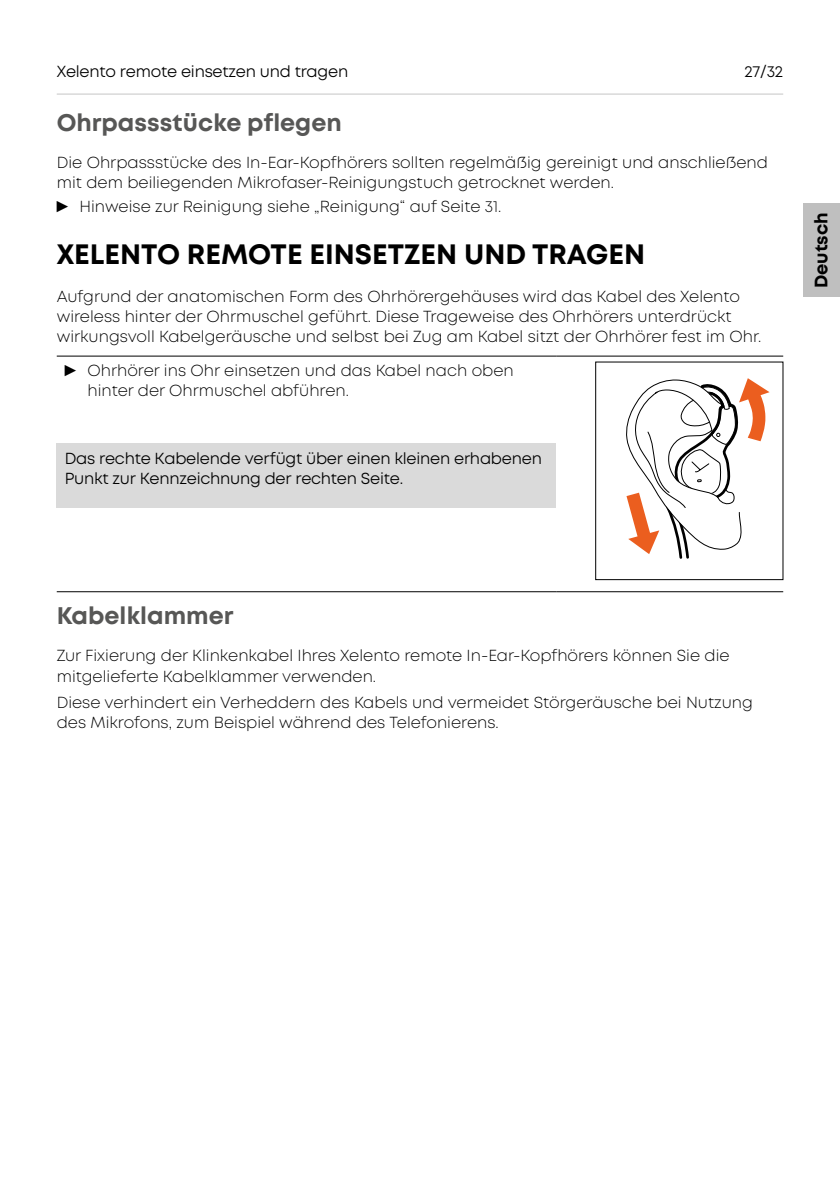
<style>
.page{position:relative;width:840px;height:1191px;background:#fff}
.page>*{position:absolute;margin:0;border:0;box-sizing:border-box;transform-origin:0 0}
.t1{font:700 28px "Mont";color:#000}
.t2{font:700 24px "Mont";color:#575756}
.t3{font:700 18px "Mont";color:#000}
.t4{font:300 16px/20px "Mont";color:#000}
.t5{font:16px/20px "Mont";letter-spacing:-.015em;color:#000}
.s1{font-family:"Arial Narrow";font-weight:400}
</style>
<div class="page">
<hr style="left:57px;top:94px;width:725px;height:1px;background:#c6c6c6">
<div style="left:57px;top:443px;width:499px;height:65px;background:#dadada"></div>
<hr style="left:57px;top:356px;width:499px;height:1px;background:#000">
<hr style="left:556px;top:356px;width:226px;height:1px;background:#000">
<hr style="left:556px;top:591px;width:226px;height:1px;background:#000">
<hr style="left:57px;top:591px;width:499px;height:1px;background:#000">
<svg style="left:626px;top:378px;width:143px;height:181px"></svg>
<div style="left:595px;top:362px;width:187px;height:218px;border:1px solid #000"></div>
<div style="left:802px;top:203px;width:37px;height:94px;background:#bfbfbf"></div>
<p class="t5" style="left:57px;top:62px;width:293px">Xelento remote einsetzen und tragen</p>
<p class="t5" style="left:744px;top:62px;width:40px">27/32</p>
<h2 class="t2" style="left:57px;top:107px;width:286px">Ohrpassstücke pflegen</h2>
<p class="t4" style="left:57px;top:153px;width:712px">Die Ohrpassstücke des In-Ear-Kopfhörers sollten regelmäßig gereinigt und anschließend mit dem beiliegenden Mikrofaser-Reinigungstuch getrocknet werden.</p>
<p class="t4" style="left:57px;top:197px;width:446px"><span class="s1">►</span> Hinweise zur Reinigung siehe „Reinigung“ auf Seite 31.</p>
<h1 class="t1" style="left:57px;top:236px;width:589px">XELENTO REMOTE EINSETZEN UND TRAGEN</h1>
<p class="t4" style="left:57px;top:286px;width:705px">Aufgrund der anatomischen Form des Ohrhörergehäuses wird das Kabel des Xelento wireless hinter der Ohrmuschel geführt. Diese Trageweise des Ohrhörers unterdrückt wirkungsvoll Kabelgeräusche und selbst bei Zug am Kabel sitzt der Ohrhörer fest im Ohr.</p>
<p class="t4" style="left:87px;top:360px;width:427px;text-indent:-23px"><span class="s1">►</span> Ohrhörer ins Ohr einsetzen und das Kabel nach oben hinter der Ohrmuschel abführen.</p>
<p class="t5" style="left:65px;top:448px;width:478px">Das rechte Kabelende verfügt über einen kleinen erhabenen<br>Punkt zur Kennzeichnung der rechten Seite.</p>
<p class="t3" style="left:809px;top:288px;width:78px;rotate:-90deg">Deutsch</p>
<h2 class="t2" style="left:57px;top:600px;width:178px">Kabelklammer</h2>
<p class="t4" style="left:57px;top:646px;width:674px">Zur Fixierung der Klinkenkabel Ihres Xelento remote In-Ear-Kopfhörers können Sie die mitgelieferte Kabelklammer verwenden.</p>
<p class="t4" style="left:57px;top:692px;width:697px">Diese verhindert ein Verheddern des Kabels und vermeidet Störgeräusche bei Nutzung des Mikrofons, zum Beispiel während des Telefonierens.</p>
</div>
